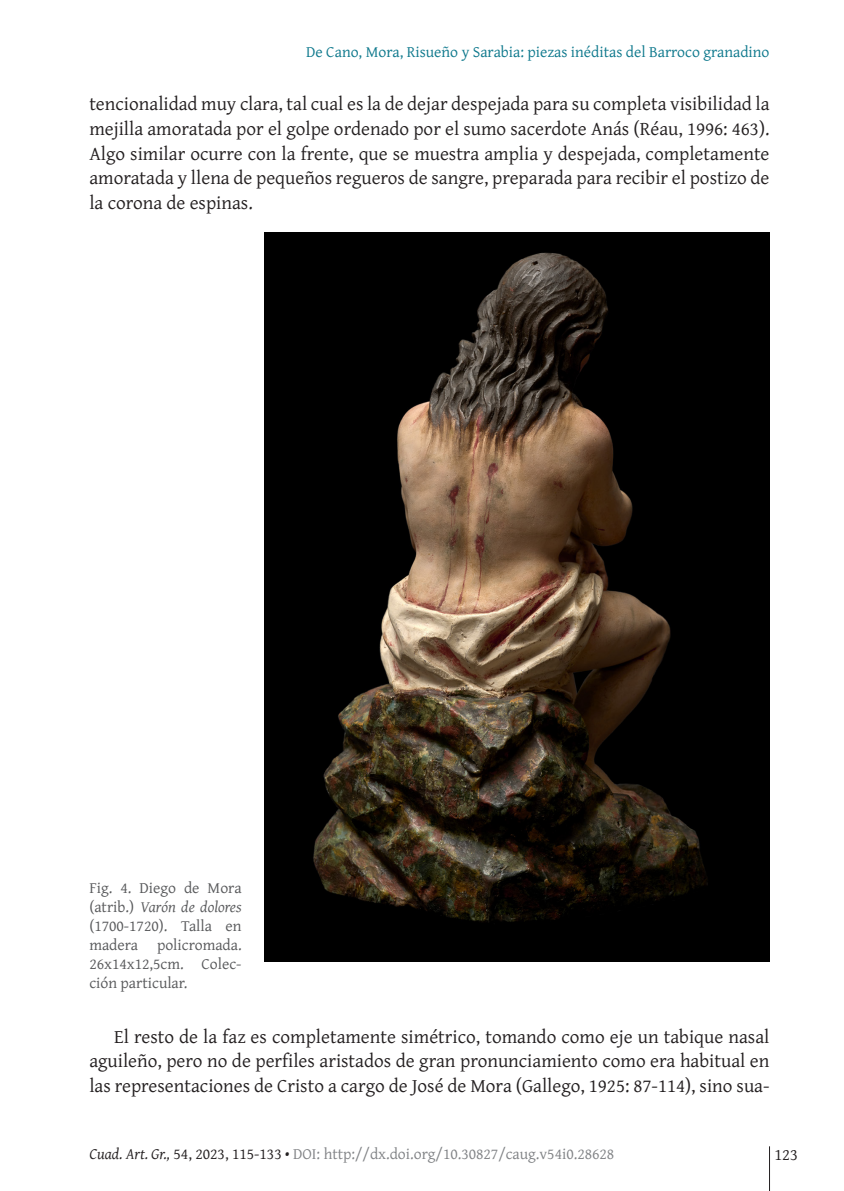
<style>
.page{position:relative;width:844px;height:1191px;background:#fff}
.page>*{position:absolute;margin:0;border:0;box-sizing:border-box;transform-origin:0 0}
.t1{font:19.25px/24.5px "Gentium Plus";color:#231f20;text-align:justify}
.t2{font:16.62px "Gentium Plus";color:#231f20}
.sps_figur_titulo{font:15.75px/18.9px "Gentium Plus";color:#57585a;text-align:justify}
.t3{font:15.75px "Gentium Plus";color:#808285}
.t4{font:15.75px "Gentium Plus";color:#0d788c}
.s1{font-style:italic}
.s2{font-style:italic;color:#231f20}
.s3{color:#231f20}
</style>
<div class="page">
<hr style="left:769px;top:1146px;width:1px;height:45px;background:#231f20">
<img style="left:264px;top:232px;width:505px;height:729px">
<p class="t4" style="left:306px;top:37px;width:464px">De Cano, Mora, Risueño y Sarabia: piezas inéditas del Barroco granadino</p>
<p class="t1" style="left:89px;top:90px;width:681px">tencionalidad muy clara, tal cual es la de dejar despejada para su completa visibilidad la mejilla amoratada por el golpe ordenado por el sumo sacerdote Anás (Réau, 1996: 463).<br>Algo similar ocurre con la frente, que se muestra amplia y despejada, completamente amoratada y llena de pequeños regueros de sangre, preparada para recibir el postizo de la corona de espinas.</p>
<p class="sps_figur_titulo" style="left:89px;top:877px;width:154px">Fig. 4. Diego de Mora (atrib.) <span class="s1">Varón de dolores </span>(1700-1720). Talla en madera policromada.<br>26x14x12,5cm. Colec&shy;ción particular.</p>
<p class="t1" style="left:89px;top:1022px;width:681px;text-indent:25px">El resto de la faz es completamente simétrico, tomando como eje un tabique nasal aguileño, pero no de perfiles aristados de gran pronunciamiento como era habitual en las representaciones de Cristo a cargo de José de Mora (Gallego, 1925: 87-114), sino sua-</p>
<p class="t3" style="left:89px;top:1138px;width:526px"><span class="s2">Cuad. Art. Gr.,</span> <span class="s3">54, 2023, 115-133 •</span> DOI: http://dx.doi.org/10.30827/caug.v54i0.28628</p>
<p class="t2" style="left:774px;top:1138px;width:25px">123</p>
</div>
